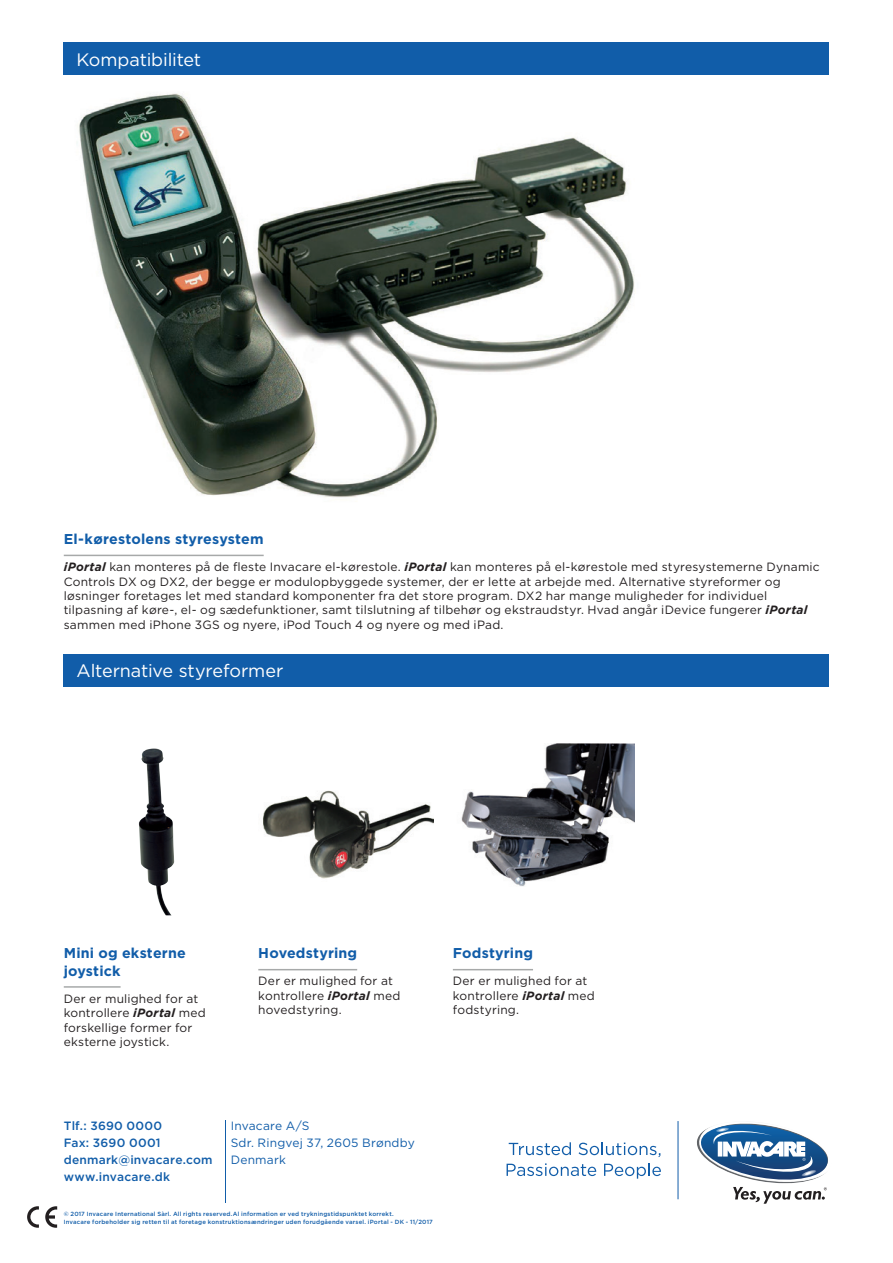
<style>
.page{position:relative;width:893px;height:1263px;background:#fff}
.page>*{position:absolute;margin:0;border:0;box-sizing:border-box;transform-origin:0 0}
.Heading{font:18px "Gotham";letter-spacing:-.01em;color:#fff}
.Subheading{font:700 14.25px/17.2px "Gotham";letter-spacing:.01em;color:#115da9}
.Body_No_Indent{font:12px/14.4px "Gotham";letter-spacing:.015em;color:#231f20}
.t1{font:500 12px/17.2px "Gotham";letter-spacing:.02em;color:#115da9}
.t2{font:12px/17.2px "Gotham";letter-spacing:.02em;color:#115da9}
.t3{font:500 6px/7.2px "Gotham";letter-spacing:.025em;color:#115da9}
.s1{font-weight:700;font-style:italic}
</style>
<div class="page">
<svg style="left:45px;top:1206px;width:12px;height:22px"></svg>
<svg style="left:27px;top:1206px;width:12px;height:22px"></svg>
<hr style="left:225px;top:1120px;width:1px;height:82px;background:#115da9">
<hr style="left:678px;top:1121px;width:1px;height:78px;background:#115da9">
<svg style="left:509px;top:1142px;width:62px;height:13px"></svg>
<svg style="left:579px;top:1142px;width:81px;height:15px"></svg>
<svg style="left:507px;top:1163px;width:89px;height:13px"></svg>
<svg style="left:604px;top:1163px;width:57px;height:16px"></svg>
<svg style="left:697px;top:1123px;width:131px;height:81px"></svg>
<div style="left:64px;top:43px;width:765px;height:32px;background:#115da9"></div>
<img style="left:77px;top:93px;width:558px;height:405px">
<img style="left:138px;top:748px;width:37px;height:167px">
<hr style="left:64px;top:555px;width:200px;height:1px;background:#a7a9a9">
<img style="left:461px;top:743px;width:174px;height:144px">
<img style="left:263px;top:790px;width:171px;height:89px">
<hr style="left:64px;top:986px;width:57px;height:2px;background:#a7a9a9">
<hr style="left:453px;top:969px;width:80px;height:1px;background:#a7a9a9">
<hr style="left:258px;top:969px;width:99px;height:1px;background:#a7a9a9">
<div style="left:64px;top:654px;width:765px;height:32px;background:#115da9"></div>
<p class="Heading" style="left:77px;top:48px;width:126px">Kompatibilitet</p>
<p class="Subheading" style="left:64px;top:530px;width:201px">El-kørestolens styresystem</p>
<p class="Body_No_Indent" style="left:64px;top:559px;width:757px"><span class="s1">iPortal</span> kan monteres på de fleste Invacare el-kørestole. <span class="s1">iPortal</span> kan monteres på el-kørestole med styresystemerne Dynamic Controls DX og DX2, der begge er modulopbyggede systemer, der er lette at arbejde med. Alternative styreformer og løsninger foretages let med standard komponenter fra det store program. DX2 har mange muligheder for individuel tilpasning af køre-, el- og sædefunktioner, samt tilslutning af tilbehør og ekstraudstyr. Hvad angår iDevice fungerer <span class="s1">iPortal </span>sammen med iPhone 3GS og nyere, iPod Touch 4 og nyere og med iPad.</p>
<p class="Heading" style="left:77px;top:659px;width:208px">Alternative styreformer</p>
<p class="Subheading" style="left:64px;top:944px;width:124px">Mini og eksterne joystick</p>
<p class="Body_No_Indent" style="left:64px;top:991px;width:144px">Der er mulighed for at kontrollere <span class="s1">iPortal</span> med forskellige former for eksterne joystick.</p>
<p class="Subheading" style="left:258px;top:944px;width:100px">Hovedstyring</p>
<p class="Body_No_Indent" style="left:258px;top:974px;width:144px">Der er mulighed for at kontrollere <span class="s1">iPortal</span> med hovedstyring.</p>
<p class="Subheading" style="left:453px;top:944px;width:82px">Fodstyring</p>
<p class="Body_No_Indent" style="left:453px;top:974px;width:144px">Der er mulighed for at kontrollere <span class="s1">iPortal</span> med fodstyring.</p>
<p class="t1" style="left:64px;top:1117px;width:150px">Tlf.: 3690 0000<br>Fax: 3690 0001 denmark@invacare.com www.invacare.dk</p>
<p class="t2" style="left:231px;top:1116px;width:186px">Invacare A/S<br>Sdr. Ringvej 37, 2605 Brøndby<br>Denmark</p>
<p class="t3" style="left:64px;top:1210px;width:370px">© 2017 Invacare International Sàrl. All rights reserved.Al information er ved trykningstidspunktet korrekt.<br>Invacare forbeholder sig retten til at foretage konstruktionsændringer uden forudgående varsel. iPortal - DK - 11/2017</p>
</div>
